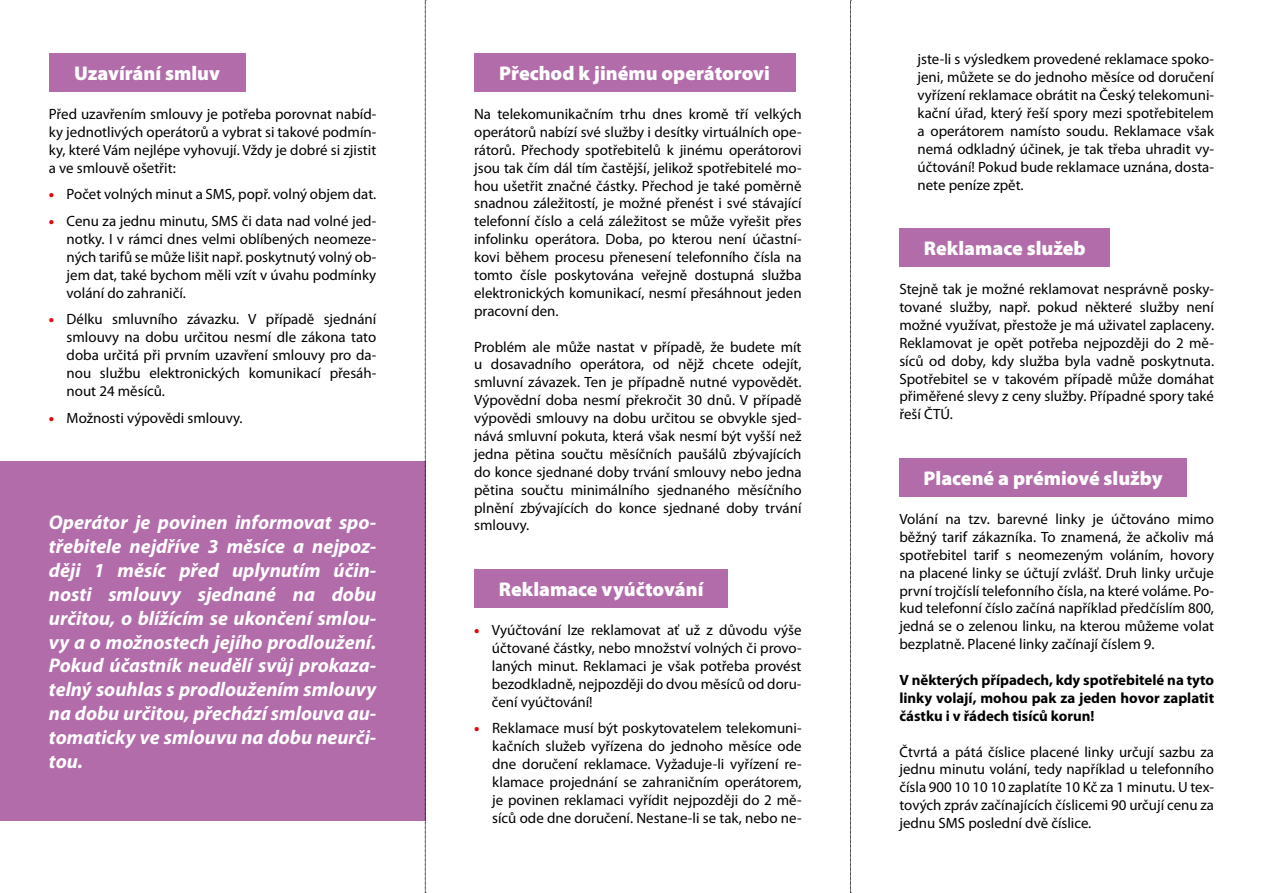
<style>
.page{position:relative;width:1263px;height:893px;background:#fff}
.page>*{position:absolute;margin:0;border:0;box-sizing:border-box;transform-origin:0 0}
.t1{font:italic 700 19.95px/23.9px "Myriad Pro";color:#fff;text-align:justify}
.t2{font:900 19.95px "Myriad Pro";color:#fff}
.t3{font:14.85px/17.9px "Myriad Pro";color:#000;text-align:justify}
.t4{font:700 14.85px/17.9px "Myriad Pro";color:#000;text-align:justify}
.s1{font-weight:900;color:#e30511}
</style>
<div class="page">
<div style="left:0;top:461px;width:425px;height:360px;background:#b36caa"></div>
<div style="left:49px;top:53px;width:196px;height:38px;background:#b36caa"></div>
<div style="left:474px;top:53px;width:321px;height:38px;background:#b36caa"></div>
<div style="left:474px;top:569px;width:254px;height:39px;background:#b36caa"></div>
<div style="left:899px;top:228px;width:211px;height:39px;background:#b36caa"></div>
<div style="left:899px;top:458px;width:288px;height:38px;background:#b36caa"></div>
<svg style="left:425px;top:0;width:1px;height:893px"></svg>
<svg style="left:850px;top:0;width:1px;height:893px"></svg>
<h1 class="t2" style="left:74px;top:60px;width:147px">Uzavírání smluv</h1>
<p class="t3" style="left:49px;top:105px;width:329px">Před uzavřením smlouvy je potřeba porovnat nabíd&shy;ky jednotlivých operátorů a vybrat si takové podmín&shy;ky, které Vám nejlépe vyhovují. Vždy je dobré si zjistit a ve smlouvě ošetřit:</p>
<p class="t3" style="left:49px;top:185px;width:329px"><span class="s1">•</span> Počet volných minut a SMS, popř. volný objem dat.</p>
<p class="t3" style="left:67px;top:212px;width:311px;text-indent:-18px"><span class="s1">•</span> Cenu za jednu minutu, SMS či data nad volné jed&shy;notky. I v rámci dnes velmi oblíbených neomeze&shy;ných tarifů se může lišit např. poskytnutý volný ob&shy;jem dat, také bychom měli vzít v úvahu podmínky volání do zahraničí.</p>
<p class="t3" style="left:67px;top:310px;width:311px;text-indent:-18px"><span class="s1">•</span> Délku smluvního závazku. V případě sjednání smlouvy na dobu určitou nesmí dle zákona tato doba určitá při prvním uzavření smlouvy pro da&shy;nou službu elektronických komunikací přesáh&shy;nout 24 měsíců.</p>
<p class="t3" style="left:49px;top:408px;width:195px"><span class="s1">•</span> Možnosti výpovědi smlouvy.</p>
<p class="t1" style="left:49px;top:510px;width:329px">Operátor je povinen informovat spo&shy;třebitele nejdříve 3 měsíce a nejpoz&shy;ději 1 měsíc před uplynutím účin&shy;nosti smlouvy sjednané na dobu určitou, o blížícím se ukončení smlou&shy;vy a o možnostech jejího prodloužení.<br>Pokud účastník neudělí svůj prokaza&shy;telný souhlas s prodloužením smlouvy na dobu určitou, přechází smlouva au&shy;tomaticky ve smlouvu na dobu neurči&shy;tou.</p>
<h1 class="t2" style="left:499px;top:60px;width:272px">Přechod k jinému operátorovi</h1>
<p class="t3" style="left:474px;top:105px;width:329px">Na telekomunikačním trhu dnes kromě tří velkých operátorů nabízí své služby i desítky virtuálních ope&shy;rátorů. Přechody spotřebitelů k jinému operátorovi jsou tak čím dál tím častější, jelikož spotřebitelé mo&shy;hou ušetřit značné částky. Přechod je také poměrně snadnou záležitostí, je možné přenést i své stávající telefonní číslo a celá záležitost se může vyřešit přes infolinku operátora. Doba, po kterou není účastní&shy;kovi během procesu přenesení telefonního čísla na tomto čísle poskytována veřejně dostupná služba elektronických komunikací, nesmí přesáhnout jeden pracovní den.</p>
<p class="t3" style="left:474px;top:337px;width:329px">Problém ale může nastat v případě, že budete mít u dosavadního operátora, od nějž chcete odejít, smluvní závazek. Ten je případně nutné vypovědět.<br>Výpovědní doba nesmí překročit 30 dnů. V případě výpovědi smlouvy na dobu určitou se obvykle sjed&shy;nává smluvní pokuta, která však nesmí být vyšší než jedna pětina součtu měsíčních paušálů zbývajících do konce sjednané doby trvání smlouvy nebo jedna pětina součtu minimálního sjednaného měsíčního plnění zbývajících do konce sjednané doby trvání smlouvy.</p>
<h1 class="t2" style="left:499px;top:576px;width:206px">Reklamace vyúčtování</h1>
<p class="t3" style="left:492px;top:621px;width:311px;text-indent:-18px"><span class="s1">•</span> Vyúčtování lze reklamovat ať už z důvodu výše účtované částky, nebo množství volných či provo&shy;laných minut. Reklamaci je však potřeba provést bezodkladně, nejpozději do dvou měsíců od doru&shy;čení vyúčtování!</p>
<p class="t3" style="left:492px;top:719px;width:311px;text-indent:-18px"><span class="s1">•</span> Reklamace musí být poskytovatelem telekomuni&shy;kačních služeb vyřízena do jednoho měsíce ode dne doručení reklamace. Vyžaduje-li vyřízení re&shy;klamace projednání se zahraničním operátorem, je povinen reklamaci vyřídit nejpozději do 2 mě&shy;síců ode dne doručení. Nestane-li se tak, nebo ne-</p>
<p class="t3" style="left:917px;top:50px;width:298px">jste-li s výsledkem provedené reklamace spoko&shy;jeni, můžete se do jednoho měsíce od doručení vyřízení reklamace obrátit na Český telekomuni&shy;kační úřad, který řeší spory mezi spotřebitelem a operátorem namísto soudu. Reklamace však nemá odkladný účinek, je tak třeba uhradit vy&shy;účtování! Pokud bude reklamace uznána, dosta&shy;nete peníze zpět.</p>
<h1 class="t2" style="left:924px;top:235px;width:163px">Reklamace služeb</h1>
<p class="t3" style="left:899px;top:280px;width:316px">Stejně tak je možné reklamovat nesprávně posky&shy;tované služby, např. pokud některé služby není možné využívat, přestože je má uživatel zaplaceny.<br>Reklamovat je opět potřeba nejpozději do 2 mě&shy;síců od doby, kdy služba byla vadně poskytnuta.<br>Spotřebitel se v takovém případě může domáhat přiměřené slevy z ceny služby. Případné spory také řeší ČTÚ.</p>
<h1 class="t2" style="left:923px;top:465px;width:241px">Placené a prémiové služby</h1>
<p class="t3" style="left:899px;top:510px;width:316px">Volání na tzv. barevné linky je účtováno mimo běžný tarif zákazníka. To znamená, že ačkoliv má spotřebitel tarif s neomezeným voláním, hovory na placené linky se účtují zvlášť. Druh linky určuje první trojčíslí telefonního čísla, na které voláme. Po&shy;kud telefonní číslo začíná například předčíslím 800, jedná se o zelenou linku, na kterou můžeme volat bezplatně. Placené linky začínají číslem 9.</p>
<p class="t4" style="left:899px;top:671px;width:316px">V některých případech, kdy spotřebitelé na tyto linky volají, mohou pak za jeden hovor zaplatit částku i v řádech tisíců korun!</p>
<p class="t3" style="left:899px;top:742px;width:316px">Čtvrtá a pátá číslice placené linky určují sazbu za jednu minutu volání, tedy například u telefonního čísla 900 10 10 10 zaplatíte 10 Kč za 1 minutu. U tex&shy;tových zpráv začínajících číslicemi 90 určují cenu za jednu SMS poslední dvě číslice.</p>
</div>
